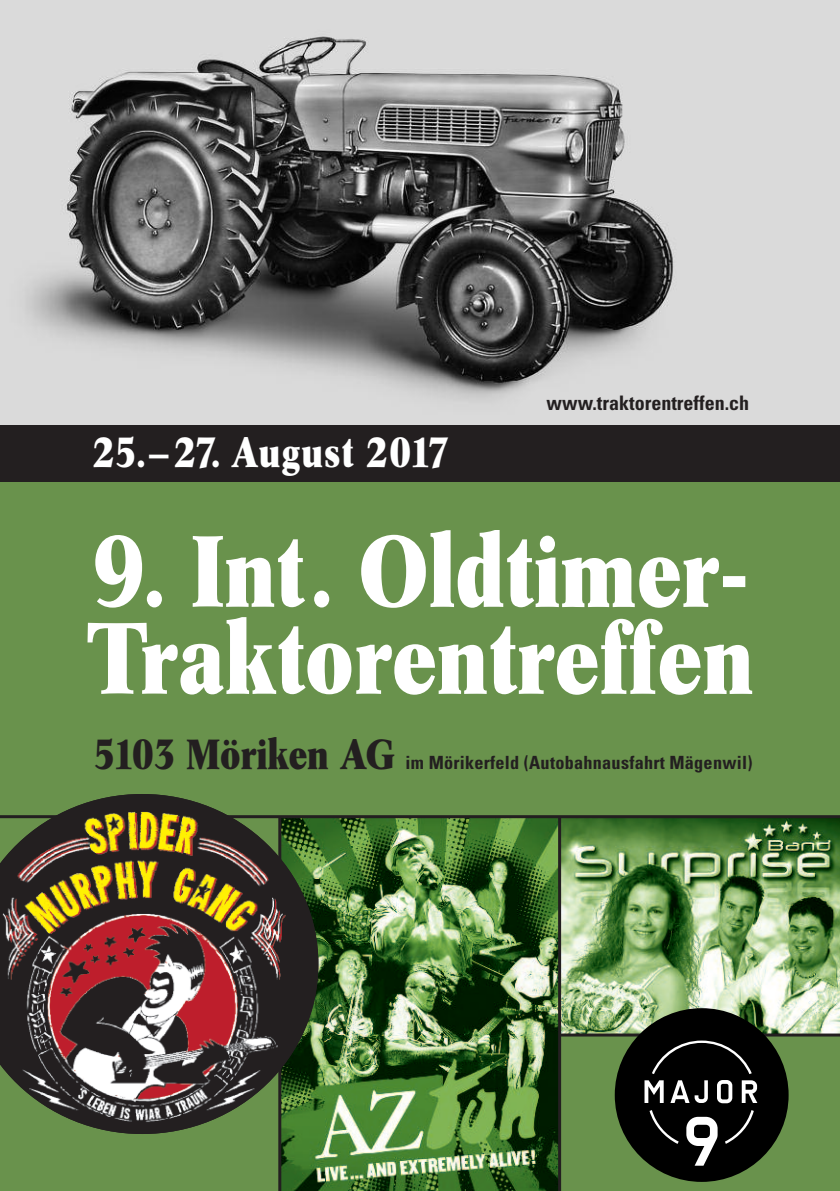
<style>
.page{position:relative;width:840px;height:1191px;background:#fff}
.page>*{position:absolute;margin:0;border:0;box-sizing:border-box;transform-origin:0 0}
.t1{font:700 condensed 98.8px/87px "Concorde BE";color:#fff}
.t2{font:700 condensed 41.4px "Concorde BE";letter-spacing:.025em;color:#fff}
.t3{font:700 condensed 41.4px "Concorde BE";color:#231f20}
.t4{font:700 condensed 20px "Univers";color:#231f20}
.t5{font:700 condensed 18.2px "Univers";letter-spacing:.015em;color:#231f20}
</style>
<div class="page">
<img style="left:281px;top:818px;width:276px;height:373px">
<img style="left:0;top:0;width:839px;height:425px">
<img style="left:561px;top:818px;width:278px;height:215px">
<div style="left:559px;top:1035px;width:280px;height:156px;background:#69924c"></div>
<div style="left:0;top:816px;width:279px;height:375px;background:#69924c"></div>
<div style="left:0;top:482px;width:839px;height:334px;background:#69924c"></div>
<div style="left:0;top:425px;width:839px;height:57px;background:#231f20"></div>
<hr style="left:278px;top:816px;width:3px;height:375px;background:#231f20">
<hr style="left:557px;top:816px;width:3px;height:375px;background:#231f20">
<hr style="left:0;top:815px;width:839px;height:3px;background:#231f20">
<hr style="left:559px;top:1033px;width:280px;height:3px;background:#231f20">
<img style="left:0;top:794px;width:318px;height:340px">
<svg style="left:614px;top:1008px;width:174px;height:173px;background:#2d3528"></svg>
<h2 class="t2" style="left:93px;top:435px;width:357px">25.–27. August 2017</h2>
<p class="t4" style="left:546px;top:395px;width:204px">www.traktorentreffen.ch</p>
<h1 class="t1" style="left:86px;top:535px;width:668px">9. Int. Oldtimer-<br>Traktorentreffen</h1>
<h2 class="t3" style="left:93px;top:736px;width:302px">5103 Möriken AG</h2>
<p class="t5" style="left:405px;top:755px;width:348px">im Mörikerfeld (Autobahnausfahrt Mägenwil)</p>
</div>
